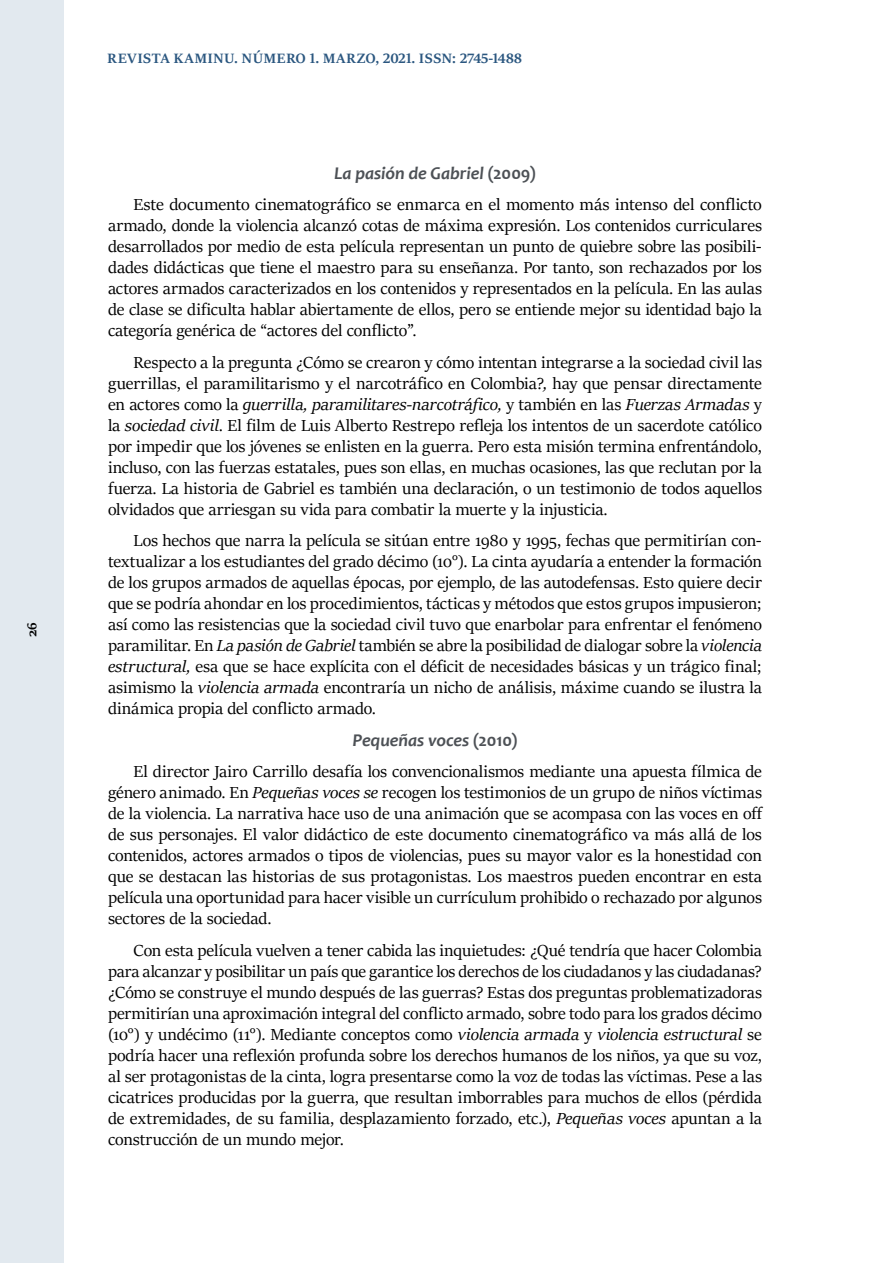
<style>
.page{position:relative;width:893px;height:1263px;background:#fff}
.page>*{position:absolute;margin:0;border:0;box-sizing:border-box;transform-origin:0 0}
.texto_general{font:18px/21px "Sitka Display";letter-spacing:-.005em;color:#000;text-align:justify}
.Subtexto{font:italic 700 18px "Candara";color:#4d5156}
.t1{font:700 15.3px "Sitka Banner";letter-spacing:.045em;color:#2b5780}
.t2{font:700 14.55px "Sitka Banner";color:#000}
.s1{font-style:normal}
.s2{font-style:italic}
</style>
<div class="page">
<div style="left:0;top:0;width:64px;height:1263px;background:#e2e9ef"></div>
<p class="t2" style="left:22px;top:637px;width:16px;rotate:-90deg">26</p>
<p class="t1" style="left:108px;top:47px;width:416px">REVISTA KAMINU. NÚMERO 1. MARZO, 2021. ISSN: 2745-1488</p>
<p class="Subtexto" style="left:334px;top:161px;width:203px">La pasión de Gabriel <span class="s1">(2009)</span></p>
<p class="texto_general" style="left:108px;top:193px;width:655px;text-indent:26px">Este documento cinematográfico se enmarca en el momento más intenso del conflicto armado, donde la violencia alcanzó cotas de máxima expresión. Los contenidos curriculares desarrollados por medio de esta película representan un punto de quiebre sobre las posibili&shy;dades didácticas que tiene el maestro para su enseñanza. Por tanto, son rechazados por los actores armados caracterizados en los contenidos y representados en la película. En las aulas de clase se dificulta hablar abiertamente de ellos, pero se entiende mejor su identidad bajo la categoría genérica de “actores del conflicto”.</p>
<p class="texto_general" style="left:108px;top:351px;width:655px;text-indent:26px">Respecto a la pregunta ¿Cómo se crearon y cómo intentan integrarse a la sociedad civil las guerrillas, el paramilitarismo y el narcotráfico en Colombia?<span class="s2">,</span> hay que pensar directamente en actores como la <span class="s2">guerrilla, paramilitares-narcotráfico,</span> y también en las <span class="s2">Fuerzas Armadas</span> y la <span class="s2">sociedad civil</span>. El film de Luis Alberto Restrepo refleja los intentos de un sacerdote católico por impedir que los jóvenes se enlisten en la guerra. Pero esta misión termina enfrentándolo, incluso, con las fuerzas estatales, pues son ellas, en muchas ocasiones, las que reclutan por la fuerza. La historia de Gabriel es también una declaración, o un testimonio de todos aquellos olvidados que arriesgan su vida para combatir la muerte y la injusticia.</p>
<p class="texto_general" style="left:108px;top:529px;width:655px;text-indent:26px">Los hechos que narra la película se sitúan entre 1980 y 1995, fechas que permitirían con&shy;textualizar a los estudiantes del grado décimo (10°). La cinta ayudaría a entender la formación de los grupos armados de aquellas épocas, por ejemplo, de las autodefensas. Esto quiere decir que se podría ahondar en los procedimientos, tácticas y métodos que estos grupos impusieron; así como las resistencias que la sociedad civil tuvo que enarbolar para enfrentar el fenómeno paramilitar. En <span class="s2">La pasión de Gabriel</span> también se abre la posibilidad de dialogar sobre la <span class="s2">violencia estructural,</span> esa que se hace explícita con el déficit de necesidades básicas y un trágico final; asimismo la <span class="s2">violencia armada</span> encontraría un nicho de análisis, máxime cuando se ilustra la dinámica propia del conflicto armado.</p>
<p class="Subtexto" style="left:353px;top:728px;width:166px">Pequeñas voces <span class="s1">(2010)</span></p>
<p class="texto_general" style="left:108px;top:760px;width:656px;text-indent:26px">El director Jairo Carrillo desafía los convencionalismos mediante una apuesta fílmica de género animado. En <span class="s2">Pequeñas voces se</span> recogen los testimonios de un grupo de niños víctimas de la violencia. La narrativa hace uso de una animación que se acompasa con las voces en off de sus personajes. El valor didáctico de este documento cinematográfico va más allá de los contenidos, actores armados o tipos de violencias, pues su mayor valor es la honestidad con que se destacan las historias de sus protagonistas. Los maestros pueden encontrar en esta película una oportunidad para hacer visible un currículum prohibido o rechazado por algunos sectores de la sociedad.</p>
<p class="texto_general" style="left:108px;top:939px;width:655px;text-indent:26px">Con esta película vuelven a tener cabida las inquietudes: ¿Qué tendría que hacer Colombia para alcanzar y posibilitar un país que garantice los derechos de los ciudadanos y las ciudadanas? ¿Cómo se construye el mundo después de las guerras? Estas dos preguntas problematizadoras permitirían una aproximación integral del conflicto armado, sobre todo para los grados décimo (10°) y undécimo (11°). Mediante conceptos como <span class="s2">violencia armada</span> y <span class="s2">violencia estructural</span> se podría hacer una reflexión profunda sobre los derechos humanos de los niños, ya que su voz, al ser protagonistas de la cinta, logra presentarse como la voz de todas las víctimas. Pese a las cicatrices producidas por la guerra, que resultan imborrables para muchos de ellos (pérdida de extremidades, de su familia, desplazamiento forzado, etc.), <span class="s2">Pequeñas voces</span> apuntan a la construcción de un mundo mejor.</p>
</div>
